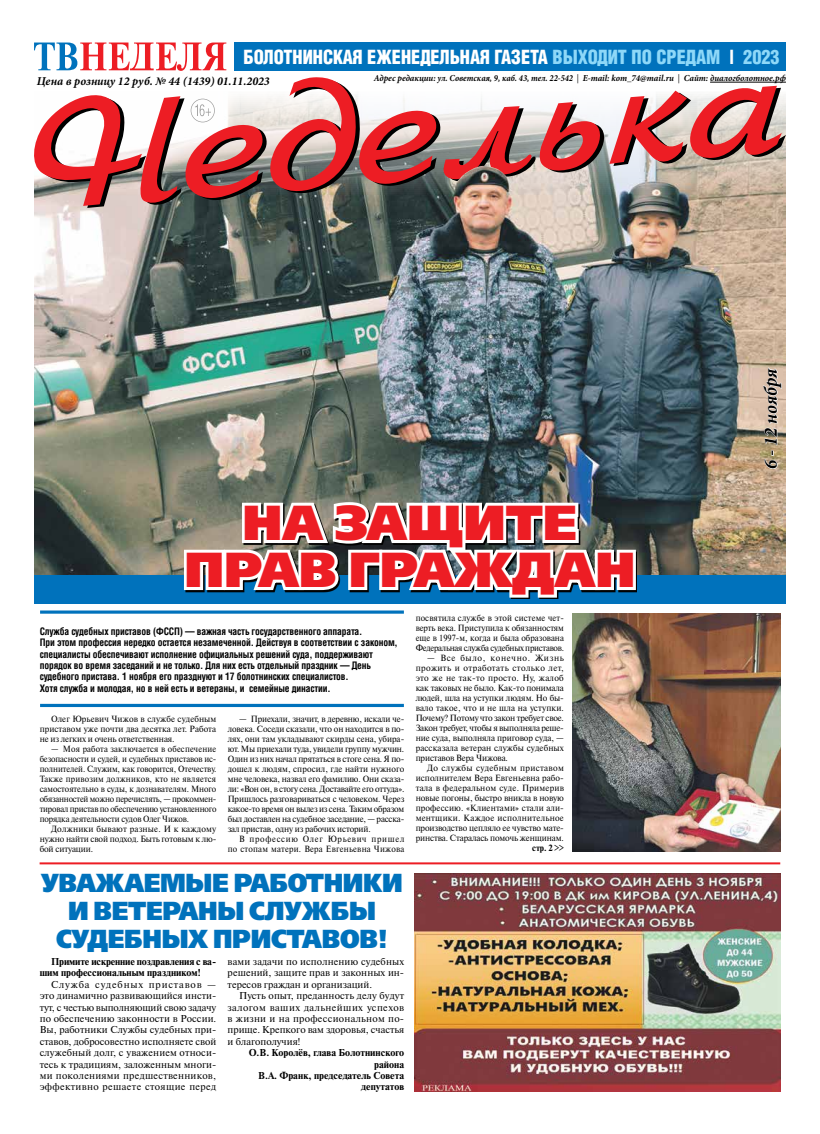
<style>
.page{position:relative;width:820px;height:1134px;background:#fff}
.page>*{position:absolute;margin:0;border:0;box-sizing:border-box;transform-origin:0 0}
.t1{font:49px/47px "Free Set Black C";color:#ed1d24;text-align:center}
.t2{font:26px/28px "Free Set Black C";letter-spacing:-.015em;color:#0072bc;text-align:center;scale:.92 1}
.t3{font:19px "AG Letterica Demi Condensed C";color:#fff;scale:.96 1}
.t4{font:italic 700 19px "Minion Pro";color:#000;scale:.96 1}
.t5{font:italic 700 12px "Minion Pro";color:#000}
.t6{font:10px/11.4px "Newton C";letter-spacing:.005em;color:#000;text-align:justify}
.t7{font:700 10px/11.4px "AG Letterica Condensed C";letter-spacing:-.015em;color:#000;scale:.96 1}
.t8{font:700 10px/11.4px "Newton C";color:#000}
.t9{font:italic 700 9.2px "Minion Pro";color:#000;scale:.96 1}
.t10{font:9px/10px "Newton C";letter-spacing:-.015em;color:#000;text-align:justify;scale:.96 1}
.t11{font:9px/10px "Newton C";letter-spacing:-.015em;color:#000;text-align:justify;scale:.95 1}
.t12{font:9px/10px "Newton C";letter-spacing:-.015em;color:#000;text-align:justify;scale:.92 1}
.t13{font:9px/10px "Newton C";letter-spacing:-.015em;color:#000;text-align:justify;scale:.93 1}
.t14{font:9px/10px "Newton C";letter-spacing:.025em;color:#000;text-align:right;scale:.93 1}
.t15{font:700 9px "Newton C";color:#000;scale:.96 1}
.s1{color:#8ed8f8}
.s2{font-weight:400;font-style:normal}
</style>
<div class="page">
<img style="left:34px;top:206px;width:751px;height:369px">
<div style="left:234px;top:43px;width:551px;height:28px;background:#0072bc"></div>
<svg style="left:34px;top:43px;width:192px;height:28px"></svg>
<svg style="left:40px;top:610px;width:364px;height:4px"></svg>
<hr style="left:40px;top:704px;width:364px;height:3px;background:#0072bc">
<svg style="left:35px;top:81px;width:750px;height:127px;background:#9b958b"></svg>
<svg style="left:34px;top:77px;width:747px;height:129px"></svg>
<svg style="left:190px;top:99px;width:25px;height:23px"></svg>
<div style="left:34px;top:575px;width:751px;height:28px;background:#0072bc"></div>
<svg style="left:181px;top:498px;width:457px;height:101px"></svg>
<svg style="left:762px;top:368px;width:19px;height:101px;background:#d4c2ae"></svg>
<hr style="left:40px;top:862px;width:740px;height:2px;background:#ed1d24">
<img style="left:414px;top:873px;width:366px;height:218px">
<img style="left:572px;top:613px;width:208px;height:238px">
<img style="left:453px;top:166px;width:56px;height:30px">
<h3 class="t3" style="left:243px;top:45px;width:560px">БОЛОТНИНСКАЯ ЕЖЕНЕДЕЛЬНАЯ ГАЗЕТА <span class="s1">ВЫХОДИТ ПО СРЕДАМ</span> | <span class="s1">2023</span></h3>
<h3 class="t5" style="left:37px;top:73px;width:234px">Цена в розницу 12 руб. № 44 (1439) 01.11.2023</h3>
<p class="t9" style="left:374px;top:72px;width:430px">Адрес редакции: ул. Советская, 9, каб. 43, тел. 22-542 <span class="s2">|</span> E-mail: kom_74@mail.ru <span class="s2">|</span> Сайт: диалогболотное.рф</p>
<h1 class="t1" style="left:184px;top:502px;width:452px">НА ЗАЩИТЕ<br>ПРАВ ГРАЖДАН</h1>
<p class="t7" style="left:40px;top:625px;width:374px">Служба судебных приставов (ФССП) — важная часть государственного аппарата.<br>При этом профессия нередко остается незамеченной. Действуя в соответствии с законом, специалисты обеспечивают исполнение официальных решений суда, поддерживают порядок во время заседаний и не только. Для них есть отдельный праздник — День судебного пристава. 1 ноября его празднуют и 17 болотнинских специалистов.<br>Хотя служба и молодая, но в ней есть и ветераны, и семейные династии.</p>
<p class="t10" style="left:40px;top:713px;width:185px;text-indent:11px">Олег Юрьевич Чижов в службе судебным приставом уже почти два десятка лет. Работа не из легких и очень ответственная.</p>
<p class="t12" style="left:40px;top:743px;width:193px;text-indent:11px">— Моя работа заключается в обеспечение безопасности и судей, и судебных приставов ис&shy;полнителей. Служим, как говорится, Отечеству.<br>Также привозим должников, кто не является самостоятельно в суды, к дознавателям. Много обязанностей можно перечислять, — прокоммен&shy;тировал пристав по обеспечению установленного порядка деятельности судов Олег Чижов.</p>
<p class="t10" style="left:40px;top:823px;width:185px;text-indent:11px">Должники бывают разные. И к каждому нужно найти свой подход. Быть готовым к лю&shy;бой ситуации.</p>
<p class="t11" style="left:227px;top:713px;width:187px;text-indent:11px">— Приехали, значит, в деревню, искали че&shy;ловека. Соседи сказали, что он находится в по&shy;лях, они там укладывают скирды сена, убира&shy;ют. Мы приехали туда, увидели группу мужчин.<br>Один из них начал прятаться в стоге сена. Я по&shy;дошел к людям, спросил, где найти нужного мне человека, назвал его фамилию. Они сказа&shy;ли: «Вон он, в стогу сена. Доставайте его оттуда».<br>Пришлось разговариваться с человеком. Через какое-то время он вылез из сена. Таким образом был доставлен на судебное заседание, — расска&shy;зал пристав, одну из рабочих историй.</p>
<p class="t14" style="left:227px;top:833px;width:191px">В профессию Олег Юрьевич пришел по стопам матери. Вера Евгеньевна Чижова</p>
<h2 class="t2" style="left:41px;top:870px;width:394px">УВАЖАЕМЫЕ РАБОТНИКИ<br>И ВЕТЕРАНЫ СЛУЖБЫ<br>СУДЕБНЫХ ПРИСТАВОВ!</h2>
<p class="t8" style="left:40px;top:956px;width:178px;text-indent:11px">Примите искренние поздравления с ва‑ шим профессиональным праздником!</p>
<p class="t6" style="left:40px;top:979px;width:178px;text-indent:11px">Служба судебных приставов — это динамично развивающийся инсти&shy;тут, с честью выполняющий свою задачу по обеспечению законности в России.<br>Вы, работники Службы судебных при&shy;ставов, добросовестно исполняете свой служебный долг, с уважением относи&shy;тесь к традициям, заложенным многи&shy;ми поколениями предшественников, эффективно решаете стоящие перед</p>
<p class="t6" style="left:227px;top:956px;width:178px">вами задачи по исполнению судебных решений, защите прав и законных ин&shy;тересов граждан и организаций.</p>
<p class="t6" style="left:227px;top:990px;width:178px;text-indent:11px">Пусть опыт, преданность делу будут залогом ваших дальнейших успехов в жизни и на профессиональном по&shy;прище. Крепкого вам здоровья, счастья и благополучия!</p>
<p class="t8" style="left:249px;top:1047px;width:157px;text-align:right">О.В. Королёв, глава Болотнинского района<br>В.А. Франк, председатель Совета депутатов</p>
<p class="t13" style="left:415px;top:613px;width:161px">посвятила службе в этой системе чет&shy;верть века. Приступила к обязанностям еще в 1997‑м, когда и была образована Федеральная служба судебных приставов.</p>
<p class="t10" style="left:415px;top:653px;width:156px;text-indent:11px">— Все было, конечно. Жизнь прожить и отработать столько лет, это же не так-то просто. Ну, жалоб как таковых не было. Как-то понимала людей, шла на уступки людям. Но бы&shy;вало такое, что и не шла на уступки.<br>Почему? Потому что закон требует свое.<br>Закон требует, чтобы я выполняла реше&shy;ние суда, выполняла приговор суда, — рассказала ветеран службы судебных приставов Вера Чижова.</p>
<p class="t10" style="left:415px;top:763px;width:156px;text-indent:11px">До службы судебным приставом исполнителем Вера Евгеньевна рабо&shy;тала в федеральном суде. Примерив новые погоны, быстро вникла в новую профессию. «Клиентами» стали али&shy;ментщики. Каждое исполнительное производство цепляло ее чувство мате&shy;ринства. Старалась помочь женщинам.</p>
<p class="t15" style="left:532px;top:843px;width:34px">стр. 2 &gt;&gt;</p>
<h3 class="t4" style="left:757px;top:469px;width:108px;rotate:-90deg">6 - 12 ноября</h3>
</div>
